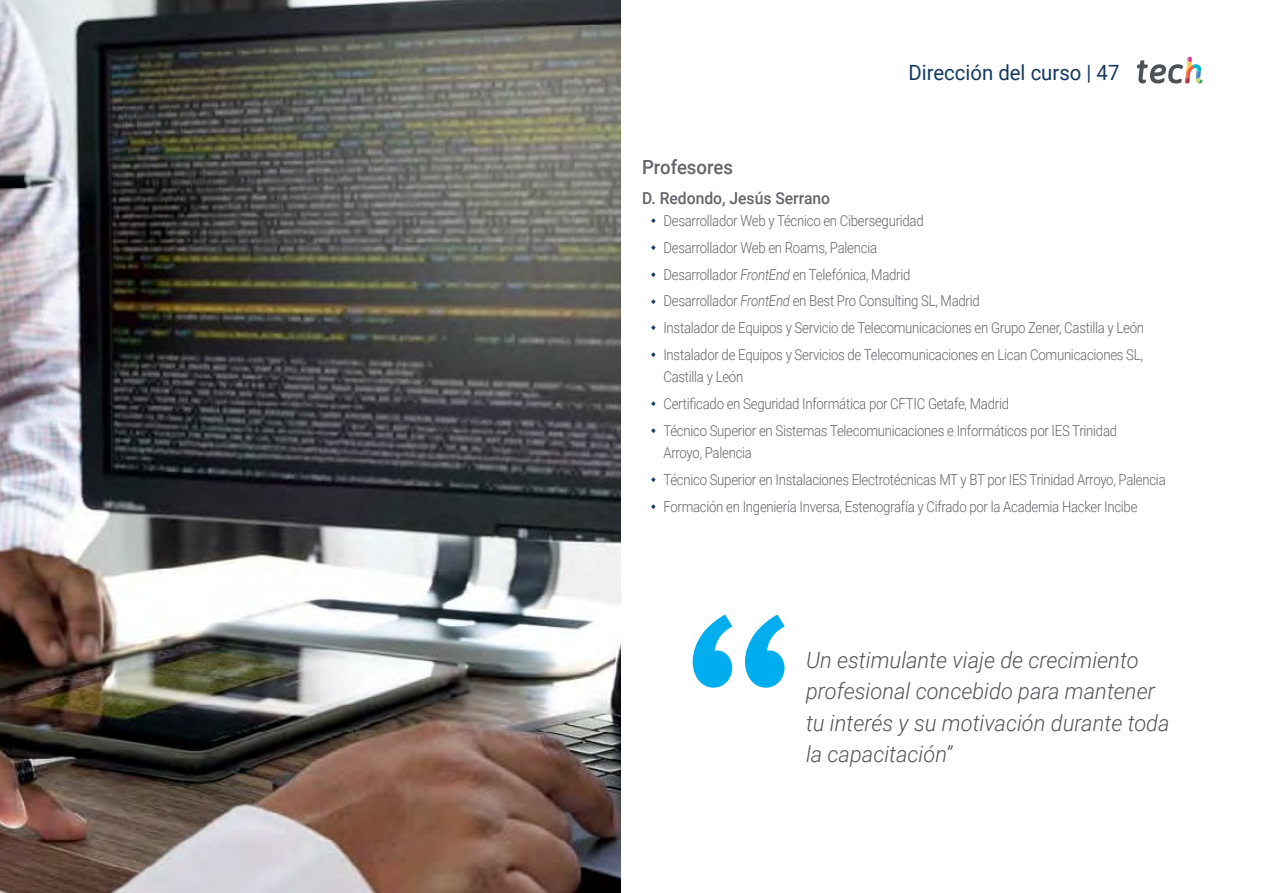
<style>
.page{position:relative;width:1263px;height:893px;background:#fff}
.page>*{position:absolute;margin:0;border:0;box-sizing:border-box;transform-origin:0 0}
.t1{font:italic 300 22.5px/31.5px "Roboto";color:#52555b}
.t2{font:21px "Roboto";color:#143961}
.t3{font:500 19.5px "Roboto";color:#61646a;scale:.95 1}
.t4{font:500 16.5px "Roboto";color:#61646a;scale:.95 1}
.t5{font:300 15px/26.7px "Roboto";letter-spacing:-.02em;color:#61646a;scale:.88 1}
.s1{font-style:italic}
</style>
<div class="page">
<svg style="left:1137px;top:57px;width:65px;height:27px"></svg>
<img style="left:0;top:0;width:621px;height:893px">
<svg style="left:693px;top:614px;width:92px;height:74px"></svg>
<h2 class="t2" style="left:908px;top:57px;width:213px">Dirección del curso | 47</h2>
<h3 class="t3" style="left:642px;top:154px;width:97px">Profesores</h3>
<p class="t4" style="left:642px;top:186px;width:199px">D. Redondo, Jesús Serrano</p>
<p class="t5" style="left:663px;top:207px;width:548px">Desarrollador Web y Técnico en Ciberseguridad<br>Desarrollador Web en Roams, Palencia<br>Desarrollador <span class="s1">FrontEnd</span> en Telefónica, Madrid<br>Desarrollador <span class="s1">FrontEnd</span> en Best Pro Consulting SL, Madrid<br>Instalador de Equipos y Servicio de Telecomunicaciones en Grupo Zener, Castilla y León Instalador de Equipos y Servicios de Telecomunicaciones en Lican Comunicaciones SL,</p>
<p class="t5" style="left:663px;top:363px;width:517px">Castilla y León<br>Certificado en Seguridad Informática por CFTIC Getafe, Madrid<br>Técnico Superior en Sistemas Telecomunicaciones e Informáticos por IES Trinidad</p>
<p class="t5" style="left:663px;top:439px;width:572px">Arroyo, Palencia<br>Técnico Superior en Instalaciones Electrotécnicas MT y BT por IES Trinidad Arroyo, Palencia<br>Formación en Ingeniería Inversa, Estenografía y Cifrado por la Academia Hacker Incibe</p>
<h1 class="t1" style="left:806px;top:643px;width:365px">Un estimulante viaje de crecimiento profesional concebido para mantener tu interés y su motivación durante toda la capacitación”</h1>
</div>
